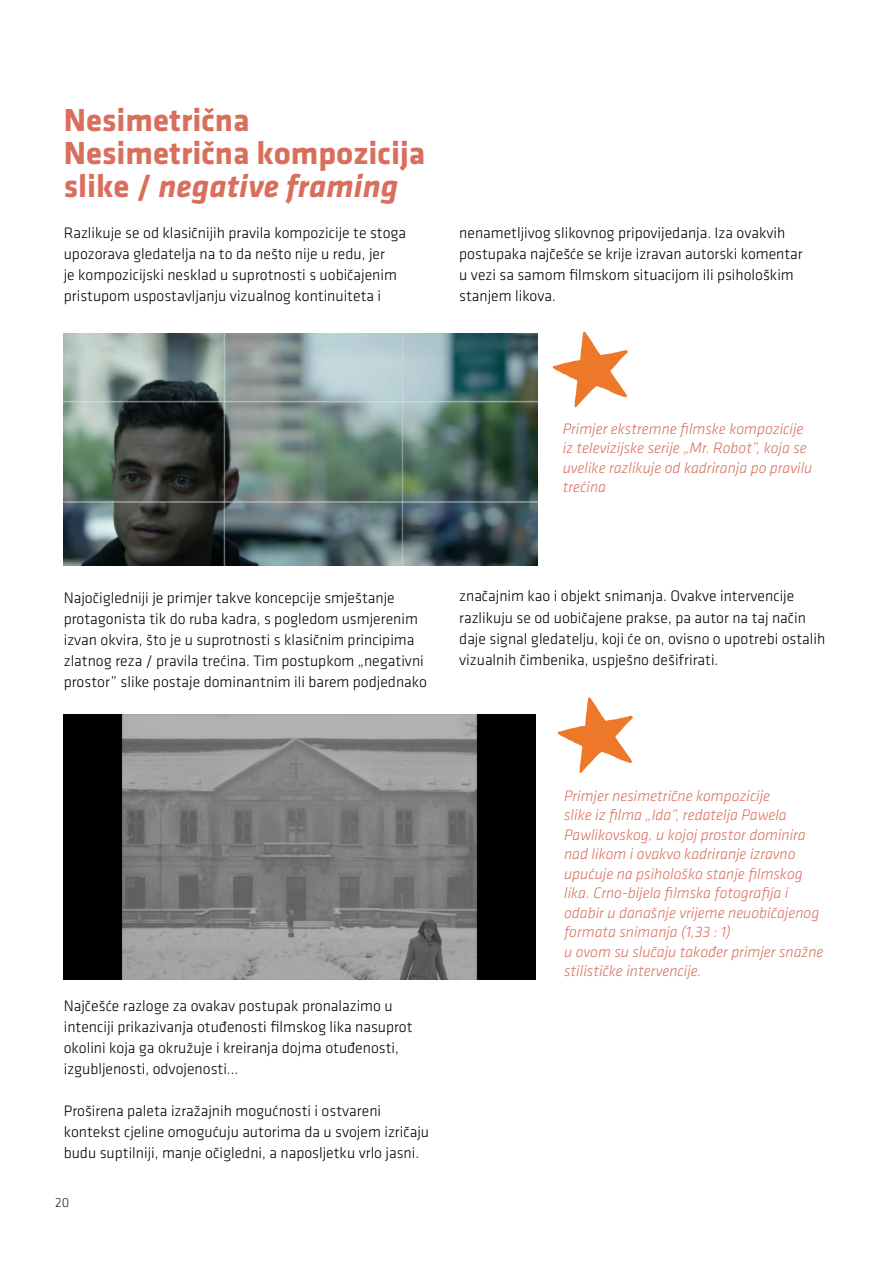
<style>
.page{position:relative;width:893px;height:1263px;background:#fff}
.page>*{position:absolute;margin:0;border:0;box-sizing:border-box;transform-origin:0 0}
.Subtitle{font:700 33px/33px "Klavika";color:#d96e5c}
.Subtitle-2{font:300 15.75px/21px "Klavika";color:#000}
.Subtitle-3{font:italic 300 15.75px/19.5px "Klavika";color:#d96e5c}
.t1{font:300 13.5px "Klavika";color:#231f20}
.s1{font-style:italic}
</style>
<div class="page">
<img style="left:64px;top:714px;width:471px;height:266px">
<svg style="left:553px;top:332px;width:75px;height:76px"></svg>
<svg style="left:558px;top:697px;width:75px;height:76px"></svg>
<img style="left:64px;top:333px;width:474px;height:233px">
<p class="Subtitle" style="left:64px;top:104px;width:363px">Nesimetrična<br>Nesimetrična kompozicija slike / <span class="s1">negative framing</span></p>
<p class="Subtitle-2" style="left:64px;top:222px;width:344px">Razlikuje se od klasičnijih pravila kompozicije te stoga upozorava gledatelja na to da nešto nije u redu, jer<br>je kompozicijski nesklad u suprotnosti s uobičajenim pristupom uspostavljanju vizualnog kontinuiteta i</p>
<p class="Subtitle-2" style="left:459px;top:222px;width:345px">nenametljivog slikovnog pripovijedanja. Iza ovakvih postupaka najčešće se krije izravan autorski komentar u vezi sa samom filmskom situacijom ili psihološkim stanjem likova.</p>
<p class="Subtitle-3" style="left:563px;top:419px;width:251px">Primjer ekstremne filmske kompozicije iz televizijske serije „Mr. Robot”, koja se uvelike razlikuje od kadriranja po pravilu trećina</p>
<p class="Subtitle-2" style="left:64px;top:588px;width:365px">Najočigledniji je primjer takve koncepcije smještanje protagonista tik do ruba kadra, s pogledom usmjerenim izvan okvira, što je u suprotnosti s klasičnim principima zlatnog reza / pravila trećina. Tim postupkom „negativni prostor” slike postaje dominantnim ili barem podjednako</p>
<p class="Subtitle-2" style="left:459px;top:586px;width:368px">značajnim kao i objekt snimanja. Ovakve intervencije razlikuju se od uobičajene prakse, pa autor na taj način daje signal gledatelju, koji će on, ovisno o upotrebi ostalih vizualnih čimbenika, uspješno dešifrirati.</p>
<p class="Subtitle-2" style="left:64px;top:996px;width:350px">Najčešće razloge za ovakav postupak pronalazimo u intenciji prikazivanja otuđenosti filmskog lika nasuprot okolini koja ga okružuje i kreiranja dojma otuđenosti, izgubljenosti, odvojenosti...</p>
<p class="Subtitle-2" style="left:64px;top:1101px;width:367px">Proširena paleta izražajnih mogućnosti i ostvareni kontekst cjeline omogućuju autorima da u svojem izričaju budu suptilniji, manje očigledni, a naposljetku vrlo jasni.</p>
<p class="t1" style="left:55px;top:1195px;width:16px">20</p>
<p class="Subtitle-3" style="left:564px;top:786px;width:257px">Primjer nesimetrične kompozicije<br>slike iz filma „Ida”, redatelja Pawela Pawlikovskog, u kojoj prostor dominira nad likom i ovakvo kadriranje izravno upućuje na psihološko stanje filmskog lika. Crno-bijela filmska fotografija i odabir u današnje vrijeme neuobičajenog formata snimanja (1,33 : 1)</p>
<p class="Subtitle-3" style="left:564px;top:942px;width:261px">u ovom su slučaju također primjer snažne stilističke intervencije.</p>
</div>
